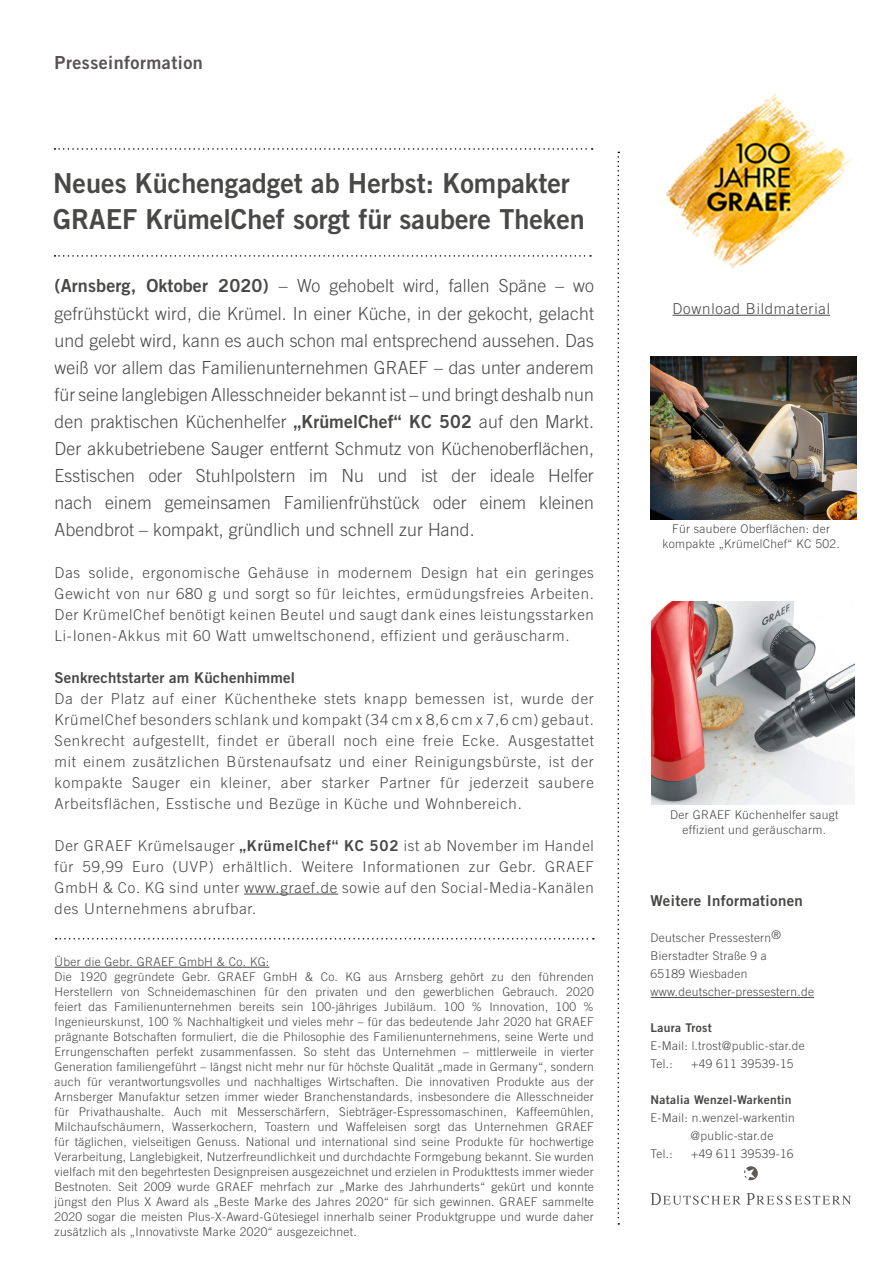
<style>
.page{position:relative;width:893px;height:1263px;background:#fff}
.page>*{position:absolute;margin:0;border:0;box-sizing:border-box;transform-origin:0 0}
.Überschrift_PM{font:27.6px/36px "Trade Gothic LT Bold Two";color:#484847}
.Teaser_PM{font:300 18px/27px "Trade Gothic LT";letter-spacing:.005em;color:#484847;text-align:justify}
.Presseinformation_Üb{font:18px "Trade Gothic LT Bold Two";letter-spacing:.025em;color:#585353}
.Fließtext_PM{font:300 15px/21px "Trade Gothic LT";letter-spacing:.05em;color:#484847;text-align:justify}
.Überschrift_Fließtex{font:15px "Trade Gothic LT Bold Two";letter-spacing:.01em;color:#484847}
.Boilerplate_PM{font:300 12px/15px "Trade Gothic LT";letter-spacing:.025em;color:#484847}
.Bildunterschrift{font:300 12px/15px "Trade Gothic LT";letter-spacing:.025em;color:#484847;text-align:center}
.s1{font-family:"Trade Gothic LT Bold Two";font-weight:400}
</style>
<div class="page">
<img style="left:666px;top:94px;width:186px;height:175px">
<hr style="left:244px;top:894px;width:94px;height:1px;background:#484847">
<svg style="left:54px;top:148px;width:539px;height:2px"></svg>
<svg style="left:54px;top:255px;width:537px;height:2px"></svg>
<svg style="left:617px;top:152px;width:2px;height:1072px"></svg>
<hr style="left:672px;top:315px;width:158px;height:1px;background:#484847">
<img style="left:651px;top:356px;width:205px;height:163px">
<svg style="left:56px;top:938px;width:538px;height:1px"></svg>
<hr style="left:55px;top:967px;width:214px;height:1px;background:#484847">
<img style="left:652px;top:602px;width:202px;height:203px">
<hr style="left:651px;top:997px;width:163px;height:1px;background:#484847">
<svg style="left:651px;top:1193px;width:200px;height:12px"></svg>
<svg style="left:744px;top:1166px;width:14px;height:14px"></svg>
<p class="Presseinformation_Üb" style="left:55px;top:52px;width:150px">Presseinformation</p>
<p class="Überschrift_PM" style="left:53px;top:164px;width:533px">Neues Küchengadget ab Herbst: Kompakter<br>GRAEF KrümelChef sorgt für saubere Theken</p>
<p class="Teaser_PM" style="left:55px;top:272px;width:541px"><span class="s1">(Arnsberg, Oktober 2020)</span> – Wo gehobelt wird, fallen Späne – wo gefrühstückt wird, die Krümel. In einer Küche, in der gekocht, gelacht und gelebt wird, kann es auch schon mal entsprechend aussehen. Das weiß vor allem das Familienunternehmen GRAEF – das unter anderem für seine langlebigen Allesschneider bekannt ist – und bringt deshalb nun den praktischen Küchenhelfer <span class="s1">„KrümelChef“ KC 502</span> auf den Markt.<br>Der akkubetriebene Sauger entfernt Schmutz von Küchenoberflächen, Esstischen oder Stuhlpolstern im Nu und ist der ideale Helfer nach einem gemeinsamen Familienfrühstück oder einem kleinen Abendbrot – kompakt, gründlich und schnell zur Hand.</p>
<p class="Fließtext_PM" style="left:55px;top:561px;width:541px">Das solide, ergonomische Gehäuse in modernem Design hat ein geringes Gewicht von nur 680 g und sorgt so für leichtes, ermüdungsfreies Arbeiten.<br>Der KrümelChef benötigt keinen Beutel und saugt dank eines leistungsstarken Li-Ionen-Akkus mit 60 Watt umweltschonend, effizient und geräuscharm.</p>
<p class="Überschrift_Fließtex" style="left:55px;top:668px;width:242px">Senkrechtstarter am Küchenhimmel</p>
<p class="Fließtext_PM" style="left:55px;top:687px;width:541px">Da der Platz auf einer Küchentheke stets knapp bemessen ist, wurde der KrümelChef besonders schlank und kompakt (34 cm x 8,6 cm x 7,6 cm) gebaut.<br>Senkrecht aufgestellt, findet er überall noch eine freie Ecke. Ausgestattet mit einem zusätzlichen Bürstenaufsatz und einer Reinigungsbürste, ist der kompakte Sauger ein kleiner, aber starker Partner für jederzeit saubere Arbeitsflächen, Esstische und Bezüge in Küche und Wohnbereich.</p>
<p class="Fließtext_PM" style="left:55px;top:834px;width:541px">Der GRAEF Krümelsauger <span class="s1">„KrümelChef“ KC 502</span> ist ab November im Handel für 59,99 Euro (UVP) erhältlich. Weitere Informationen zur Gebr. GRAEF GmbH &amp; Co. KG sind unter www.graef.de sowie auf den Social-Media-Kanälen des Unternehmens abrufbar.</p>
<p class="Boilerplate_PM" style="left:55px;top:954px;width:216px">Über die Gebr. GRAEF GmbH &amp; Co. KG:</p>
<p class="Boilerplate_PM" style="left:55px;top:969px;width:541px;text-align:justify">Die 1920 gegründete Gebr. GRAEF GmbH &amp; Co. KG aus Arnsberg gehört zu den führenden Herstellern von Schneidemaschinen für den privaten und den gewerblichen Gebrauch. 2020 feiert das Familienunternehmen bereits sein 100-jähriges Jubiläum. 100 % Innovation, 100 % Ingenieurskunst, 100 % Nachhaltigkeit und vieles mehr – für das bedeutende Jahr 2020 hat GRAEF prägnante Botschaften formuliert, die die Philosophie des Familienunternehmens, seine Werte und Errungenschaften perfekt zusammenfassen. So steht das Unternehmen – mittlerweile in vierter Generation familiengeführt – längst nicht mehr nur für höchste Qualität „made in Germany“, sondern auch für verantwortungsvolles und nachhaltiges Wirtschaften. Die innovativen Produkte aus der Arnsberger Manufaktur setzen immer wieder Branchenstandards, insbesondere die Allesschneider für Privathaushalte. Auch mit Messerschärfern, Siebträger-Espressomaschinen, Kaffeemühlen, Milchaufschäumern, Wasserkochern, Toastern und Waffeleisen sorgt das Unternehmen GRAEF für täglichen, vielseitigen Genuss. National und international sind seine Produkte für hochwertige Verarbeitung, Langlebigkeit, Nutzerfreundlichkeit und durchdachte Formgebung bekannt. Sie wurden vielfach mit den begehrtesten Designpreisen ausgezeichnet und erzielen in Produkttests immer wieder Bestnoten. Seit 2009 wurde GRAEF mehrfach zur „Marke des Jahrhunderts“ gekürt und konnte jüngst den Plus X Award als „Beste Marke des Jahres 2020“ für sich gewinnen. GRAEF sammelte 2020 sogar die meisten Plus-X-Award-Gütesiegel innerhalb seiner Produktgruppe und wurde daher zusätzlich als „Innovativste Marke 2020“ ausgezeichnet.</p>
<p class="Fließtext_PM" style="left:672px;top:298px;width:159px">Download Bildmaterial</p>
<p class="Bildunterschrift" style="left:663px;top:521px;width:179px">Für saubere Oberflächen: der kompakte „KrümelChef“ KC 502.</p>
<p class="Bildunterschrift" style="left:670px;top:806px;width:170px">Der GRAEF Küchenhelfer saugt effizient und geräuscharm.</p>
<p class="Überschrift_Fließtex" style="left:651px;top:891px;width:154px">Weitere Informationen</p>
<p class="Boilerplate_PM" style="left:651px;top:930px;width:132px">Deutscher Pressestern®</p>
<p class="Boilerplate_PM" style="left:651px;top:947px;width:118px;line-height:18px">Bierstadter Straße 9 a<br>65189 Wiesbaden</p>
<p class="Boilerplate_PM" style="left:651px;top:984px;width:165px">www.deutscher-pressestern.de</p>
<p class="Boilerplate_PM" style="left:651px;top:1019px;width:156px;line-height:18px"><span class="s1">Laura Trost<br></span>E-Mail: l.trost@public-star.de</p>
<p class="Boilerplate_PM" style="left:651px;top:1056px;width:24px">Tel.:</p>
<p class="Boilerplate_PM" style="left:691px;top:1056px;width:104px">+49 611 39539-15</p>
<p class="Boilerplate_PM" style="left:651px;top:1091px;width:146px;line-height:18px"><span class="s1">Natalia Wenzel-Warkentin<br></span>E-Mail: n.wenzel-warkentin</p>
<p class="Boilerplate_PM" style="left:691px;top:1128px;width:84px">@public-star.de</p>
<p class="Boilerplate_PM" style="left:651px;top:1146px;width:24px">Tel.:</p>
<p class="Boilerplate_PM" style="left:691px;top:1146px;width:104px">+49 611 39539-16</p>
</div>
